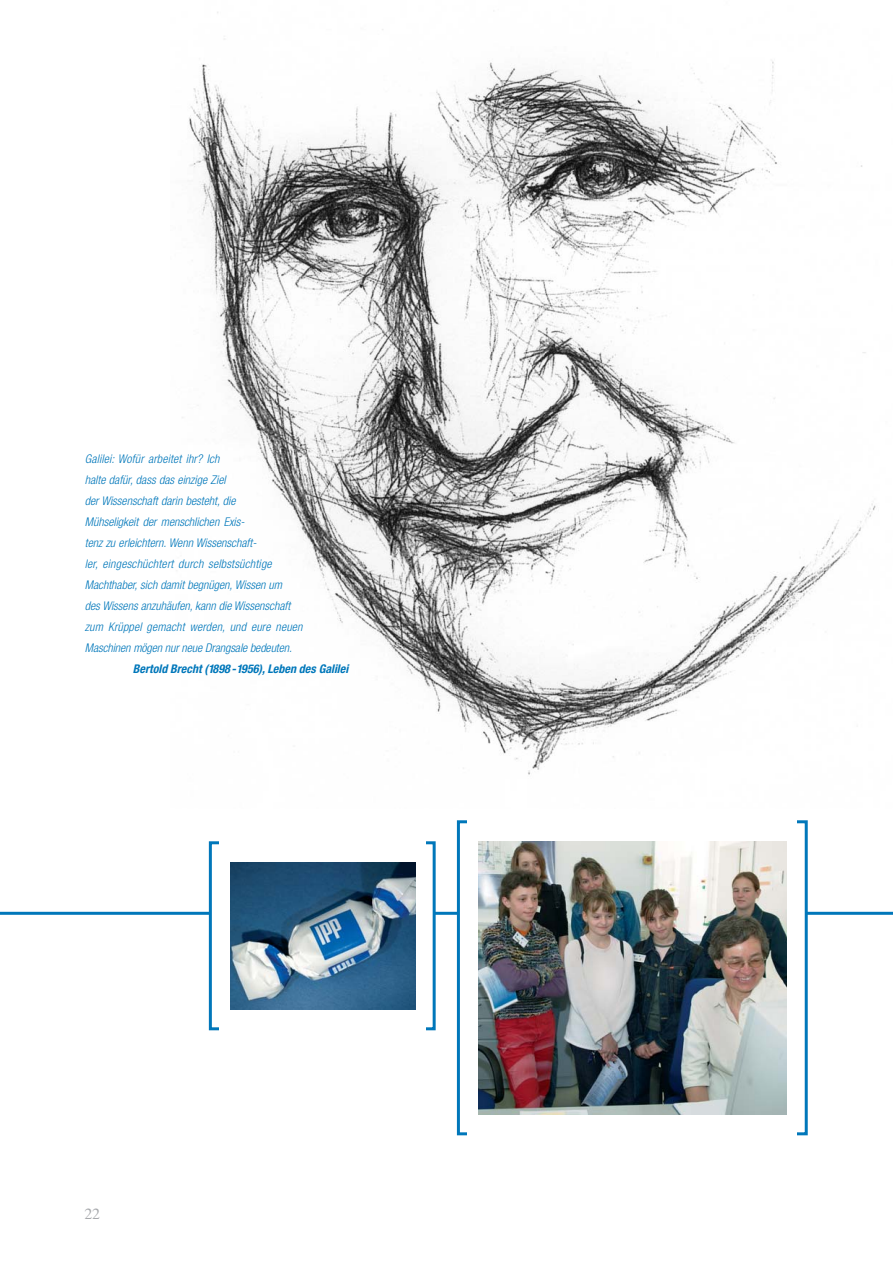
<style>
.page{position:relative;width:893px;height:1263px;background:#fff}
.page>*{position:absolute;margin:0;border:0;box-sizing:border-box;transform-origin:0 0}
.t1{font:15px "Times Ten";color:#a7a9ac}
.t2{font:italic 300 condensed 12px/21px "Helvetica Neue";color:#0077ba}
.t3{font:italic 700 condensed 12px "Helvetica Neue";color:#0077ba}
</style>
<div class="page">
<img style="left:182px;top:12px;width:694px;height:763px">
<hr style="left:0;top:912px;width:893px;height:3px;background:#0077ba">
<div style="left:210px;top:843px;width:224px;height:186px;background:#fff"></div>
<div style="left:209px;top:841px;width:227px;height:189px;border:3px solid #0077ba"></div>
<div style="left:219px;top:831px;width:207px;height:210px;background:#fff"></div>
<img style="left:230px;top:862px;width:185px;height:147px">
<div style="left:458px;top:822px;width:348px;height:312px;background:#fff"></div>
<div style="left:457px;top:820px;width:351px;height:315px;border:3px solid #0077ba"></div>
<div style="left:468px;top:810px;width:329px;height:336px;background:#fff"></div>
<img style="left:478px;top:841px;width:308px;height:273px">
<p class="t2" style="left:85px;top:449px;width:221px">Galilei: Wofür arbeitet ihr? Ich<br>halte dafür, dass das einzige Ziel derWissenschaft darin besteht, die<br>Mühseligkeit der menschlichen Exis-<br>tenz zu erleichtern. Wenn Wissenschaft-<br>ler, eingeschüchtert durch selbstsüchtige Machthaber, sich damit begnügen, Wissen um des Wissens anzuhäufen, kann die Wissenschaft zum Krüppel gemacht werden, und eure neuen Maschinen mögen nurneue Drangsale bedeuten.</p>
<p class="t3" style="left:133px;top:665px;width:219px">Bertold Brecht (1898 -1956), Leben des Galilei</p>
<p class="t1" style="left:85px;top:1208px;width:16px">22</p>
</div>
